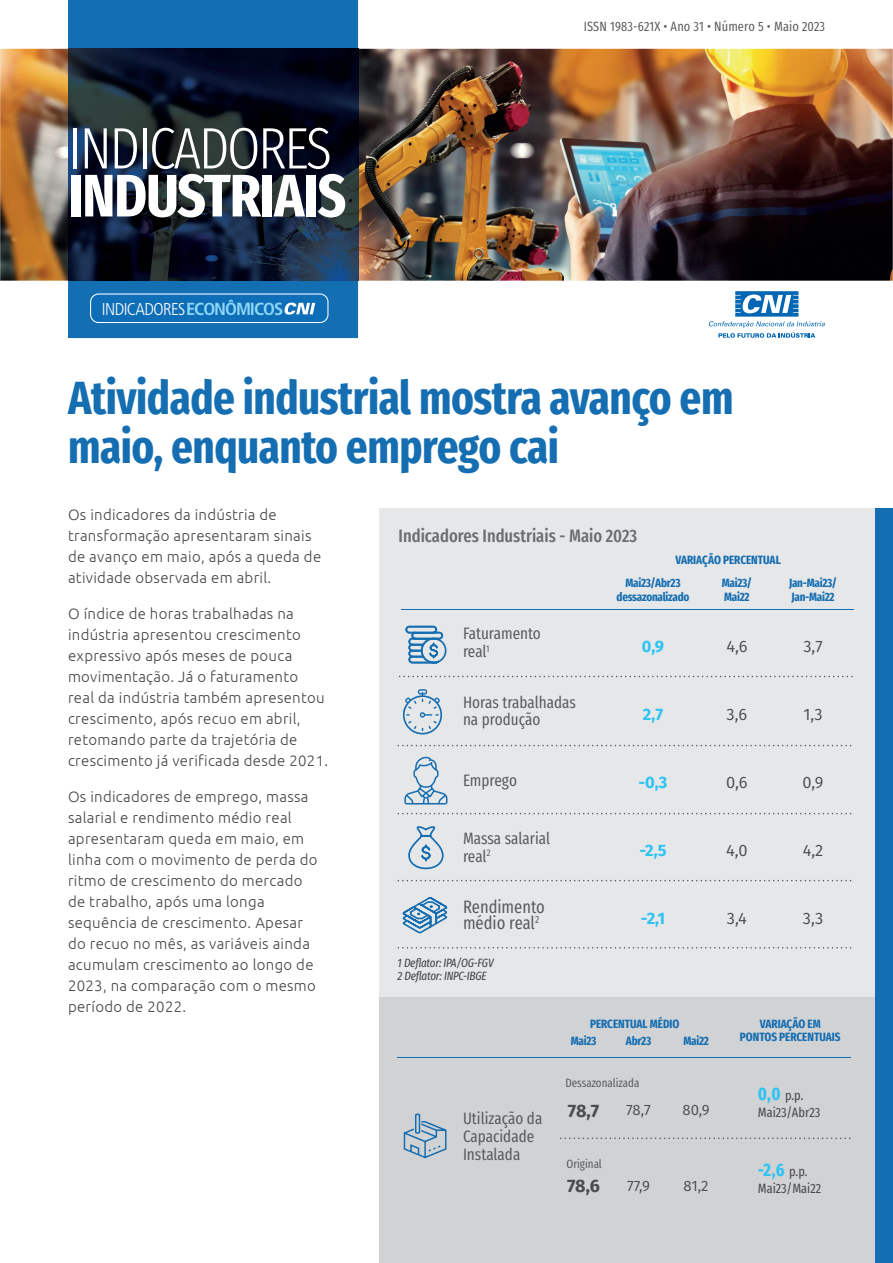
<style>
.page{position:relative;width:893px;height:1263px;background:#fff}
.page>*{position:absolute;margin:0;border:0;box-sizing:border-box;transform-origin:0 0}
.t1{font:700 60px "Fira Sans Compressed";letter-spacing:-.015em;color:#fff}
.t2{font:300 58.5px "Fira Sans Compressed";letter-spacing:-.04em;color:#fff}
.t3{font:700 46.5px/49.5px "Fira Sans Compressed";letter-spacing:-.01em;color:#156eb1}
.t4{font:500 18px "Fira Sans Compressed";color:#6c6d70}
.t5{font:18px/16.5px "Fira Sans Compressed";color:#57585a}
.t6{font:700 18px "Fira Sans";color:#4b4c4d}
.t7{font:700 18px "Fira Sans Compressed";color:#2dc3f3}
.t8{font:300 condensed 17.1px "Frutiger LT Pro";letter-spacing:-.035em;color:#fff}
.t9{font:16.5px/18px "Fira Sans Compressed";color:#57585a}
.t10{font:16.5px "Fira Sans";color:#4b4c4d}
.t11{font:700 16.5px "Fira Sans";color:#2dc3f3}
.t12{font:300 15px/21px "Ubuntu";letter-spacing:.02em;color:#454647}
.t13{font:15px "Fira Sans";letter-spacing:-.01em;color:#4b4c4d}
.t14{font:13.5px "Fira Sans Compressed";letter-spacing:.01em;color:#57585a}
.t15{font:13.5px/17.2px "Fira Sans Compressed";color:#4b4c4d}
.t16{font:700 12px/13.5px "Fira Sans Compressed";letter-spacing:-.015em;color:#146eb2;text-align:center}
.t17{font:italic 12px/13.5px "Fira Sans Compressed";letter-spacing:-.02em;color:#454647}
.t18{font:12px "Fira Sans Compressed";color:#57585a}
.s1{font-weight:700;font-size:17.55px;color:#8dd7f7}
.s2{font-weight:700;font-size:18px;color:#2dc3f3}
.s3{font-weight:400;font-size:13.5px;color:#4b4c4d}
</style>
<div class="page">
<svg style="left:709px;top:291px;width:116px;height:47px"></svg>
<img style="left:0;top:49px;width:893px;height:232px">
<div style="left:68px;top:0;width:290px;height:338px;background:#146eb2"></div>
<img style="left:69px;top:49px;width:289px;height:232px">
<img style="left:68px;top:49px;width:1px;height:232px">
<div style="left:91px;top:294px;width:237px;height:28px;background:#0f6eb8;border-radius:8px"></div>
<div style="left:90px;top:293px;width:238px;height:30px;border:1px solid #fff;border-radius:8px"></div>
<svg style="left:284px;top:303px;width:31px;height:12px"></svg>
<div style="left:379px;top:997px;width:514px;height:266px;background:#d1d2d4"></div>
<div style="left:379px;top:508px;width:514px;height:489px;background:#e6e7e9"></div>
<div style="left:876px;top:508px;width:17px;height:755px;background:#146eb2"></div>
<svg style="left:399px;top:676px;width:454px;height:1px"></svg>
<hr style="left:402px;top:609px;width:452px;height:1px;background:#146eb2">
<hr style="left:397px;top:1057px;width:453px;height:1px;background:#146eb2">
<svg style="left:398px;top:745px;width:453px;height:1px"></svg>
<svg style="left:398px;top:813px;width:453px;height:1px"></svg>
<svg style="left:398px;top:880px;width:453px;height:1px"></svg>
<svg style="left:398px;top:947px;width:453px;height:1px"></svg>
<svg style="left:404px;top:757px;width:44px;height:47px"></svg>
<div style="left:421px;top:638px;width:25px;height:25px;border:2px solid #156eb1;border-radius:50%"></div>
<svg style="left:405px;top:626px;width:40px;height:37px"></svg>
<svg style="left:403px;top:689px;width:39px;height:45px"></svg>
<svg style="left:408px;top:826px;width:36px;height:43px"></svg>
<svg style="left:402px;top:897px;width:45px;height:37px"></svg>
<svg style="left:403px;top:1113px;width:44px;height:46px"></svg>
<svg style="left:560px;top:1137px;width:290px;height:2px"></svg>
<h2 class="t2" style="left:68px;top:106px;width:265px">INDICADORES</h2>
<h1 class="t1" style="left:68px;top:146px;width:279px">INDUSTRIAIS</h1>
<p class="t8" style="left:102px;top:299px;width:183px">INDICADORES<span class="s1">ECONÔMICOS</span></p>
<p class="t14" style="left:584px;top:16px;width:243px">ISSN 1983-621X • Ano 31 • Número 5 • Maio 2023</p>
<h3 class="t3" style="left:68px;top:370px;width:667px">Atividade industrial mostra avanço em maio, enquanto emprego cai</h3>
<p class="t12" style="left:68px;top:504px;width:255px">Os indicadores da indústria de transformação apresentaram sinais de avanço em maio, após a queda de atividade observada em abril.</p>
<p class="t12" style="left:68px;top:603px;width:262px">O índice de horas trabalhadas na indústria apresentou crescimento expressivo após meses de pouca movimentação. Já o faturamento real da indústria também apresentou crescimento, após recuo em abril, retomando parte da trajetória de crescimento já verificada desde 2021.</p>
<p class="t12" style="left:68px;top:786px;width:251px">Os indicadores de emprego, massa salarial e rendimento médio real apresentaram queda em maio, em linha com o movimento de perda do ritmo de crescimento do mercado de trabalho, após uma longa sequência de crescimento. Apesar do recuo no mês, as variáveis ainda acumulam crescimento ao longo de<br>2023, na comparação com o mesmo período de 2022.</p>
<p class="t4" style="left:399px;top:521px;width:240px">Indicadores Industriais - Maio 2023</p>
<p class="t16" style="left:675px;top:552px;width:107px">VARIAÇÃO PERCENTUAL</p>
<p class="t9" style="left:463px;top:624px;width:79px">Faturamento real<sup>1</sup></p>
<p class="t9" style="left:463px;top:694px;width:115px;line-height:16.5px">Horas trabalhadas na produção</p>
<p class="t9" style="left:463px;top:771px;width:56px">Emprego</p>
<p class="t9" style="left:463px;top:829px;width:89px">Massa salarial real<sup>2</sup></p>
<p class="t5" style="left:463px;top:898px;width:83px">Rendimento médio real<sup>2</sup></p>
<p class="t17" style="left:398px;top:956px;width:98px">1 Deflator: IPA/OG-FGV<br>2 Deflator: INPC-IBGE</p>
<p class="t16" style="left:617px;top:575px;width:74px">Mai23/Abr23 dessazonalizado</p>
<p class="t16" style="left:722px;top:575px;width:32px;text-align:left">Mai23/<br>Mai22</p>
<p class="t16" style="left:789px;top:575px;width:49px;text-align:left">Jan-Mai23/<br>Jan-Mai22</p>
<p class="t11" style="left:642px;top:632px;width:24px">0,9</p>
<p class="t10" style="left:726px;top:633px;width:23px">4,6</p>
<p class="t10" style="left:803px;top:633px;width:21px">3,7</p>
<p class="t11" style="left:643px;top:700px;width:22px">2,7</p>
<p class="t10" style="left:727px;top:702px;width:22px">3,6</p>
<p class="t10" style="left:803px;top:702px;width:21px">1,3</p>
<p class="t11" style="left:639px;top:768px;width:30px">-0,3</p>
<p class="t10" style="left:726px;top:770px;width:23px">0,6</p>
<p class="t10" style="left:802px;top:770px;width:23px">0,9</p>
<p class="t11" style="left:639px;top:836px;width:29px">-2,5</p>
<p class="t10" style="left:726px;top:838px;width:23px">4,0</p>
<p class="t10" style="left:803px;top:838px;width:22px">4,2</p>
<p class="t11" style="left:641px;top:904px;width:26px">-2,1</p>
<p class="t10" style="left:727px;top:906px;width:22px">3,4</p>
<p class="t10" style="left:803px;top:906px;width:22px">3,3</p>
<p class="t9" style="left:463px;top:1109px;width:81px">Utilização da<br>Capacidade<br>Instalada</p>
<p class="t16" style="left:590px;top:1016px;width:91px">PERCENTUAL MÉDIO</p>
<p class="t16" style="left:571px;top:1033px;width:27px">Mai23</p>
<p class="t16" style="left:626px;top:1033px;width:27px">Abr23</p>
<p class="t16" style="left:683px;top:1033px;width:27px">Mai22</p>
<p class="t18" style="left:565px;top:1074px;width:75px">Dessazonalizada</p>
<p class="t6" style="left:568px;top:1095px;width:33px">78,7</p>
<p class="t13" style="left:626px;top:1099px;width:26px">78,7</p>
<p class="t13" style="left:682px;top:1099px;width:29px">80,9</p>
<p class="t18" style="left:566px;top:1155px;width:37px">Original</p>
<p class="t6" style="left:567px;top:1171px;width:34px">78,6</p>
<p class="t13" style="left:627px;top:1174px;width:24px">77,9</p>
<p class="t13" style="left:684px;top:1174px;width:27px">81,2</p>
<p class="t16" style="left:740px;top:1016px;width:102px">VARIAÇÃO EM<br>PONTOS PERCENTUAIS</p>
<p class="t15" style="left:758px;top:1086px;width:64px"><span class="s2">0,0</span> p.p.<br>Mai23/Abr23</p>
<p class="t7" style="left:758px;top:1154px;width:52px">-2,6 <span class="s3">p.p.</span></p>
<p class="t15" style="left:758px;top:1179px;width:65px">Mai23/Mai22</p>
</div>
